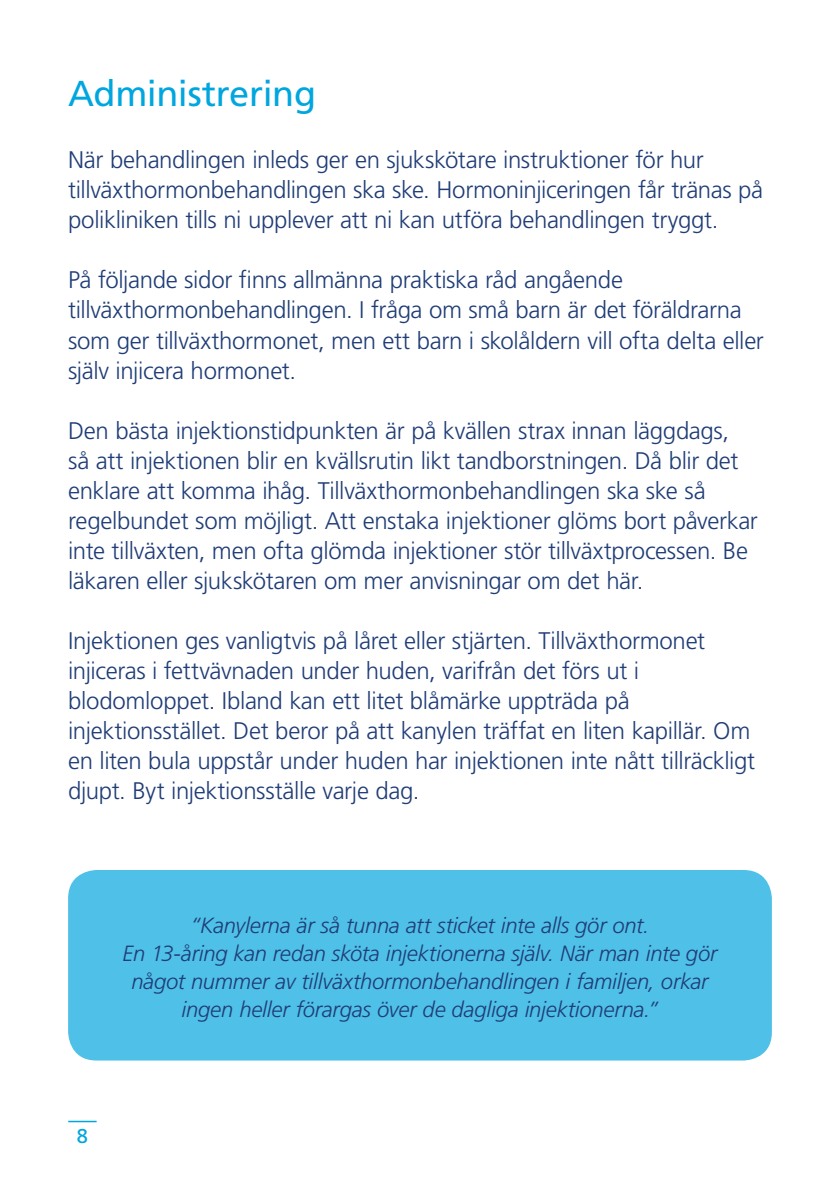
<style>
.page{position:relative;width:840px;height:1191px;background:#fff}
.page>*{position:absolute;margin:0;border:0;box-sizing:border-box;transform-origin:0 0}
.t1{font:36px "Frutiger LT Std";letter-spacing:-.015em;color:#00a6de}
.t2{font:300 24px/30px "Frutiger LT Std";letter-spacing:-.015em;color:#203d76}
.t3{font:italic 300 22px/28px "Frutiger LT Std";letter-spacing:-.01em;color:#203d76;text-align:center}
.t4{font:20px "Frutiger LT Std";color:#00a6de}
</style>
<div class="page">
<hr style="left:68px;top:1120px;width:29px;height:2px;background:#00a6de">
<div style="left:68px;top:870px;width:703px;height:190px;background:#4fc1e8;border-radius:28px"></div>
<h1 class="t1" style="left:68px;top:73px;width:249px">Administrering</h1>
<p class="t2" style="left:68px;top:145px;width:696px">När behandlingen inleds ger en sjukskötare instruktioner för hur tillväxthormonbehandlingen ska ske. Hormoninjiceringen får tränas på polikliniken tills ni upplever att ni kan utföra behandlingen tryggt.</p>
<p class="t2" style="left:68px;top:265px;width:697px">På följande sidor finns allmänna praktiska råd angående tillväxthormonbehandlingen. I fråga om små barn är det föräldrarna som ger tillväxthormonet, men ett barn i skolåldern vill ofta delta eller själv injicera hormonet.</p>
<p class="t2" style="left:68px;top:415px;width:691px">Den bästa injektionstidpunkten är på kvällen strax innan läggdags,<br>så att injektionen blir en kvällsrutin likt tandborstningen. Då blir det enklare att komma ihåg. Tillväxthormonbehandlingen ska ske så regelbundet som möjligt. Att enstaka injektioner glöms bort påverkar inte tillväxten, men ofta glömda injektioner stör tillväxtprocessen. Be läkaren eller sjukskötaren om mer anvisningar om det här.</p>
<p class="t2" style="left:68px;top:625px;width:688px">Injektionen ges vanligtvis på låret eller stjärten. Tillväxthormonet injiceras i fettvävnaden under huden, varifrån det förs ut i blodomloppet. Ibland kan ett litet blåmärke uppträda på injektionsstället. Det beror på att kanylen träffat en liten kapillär. Om en liten bula uppstår under huden har injektionen inte nått tillräckligt djupt. Byt injektionsställe varje dag.</p>
<p class="t3" style="left:122px;top:911px;width:596px">“Kanylerna är så tunna att sticket inte alls gör ont.<br>En 13-åring kan redan sköta injektionerna själv. När man inte gör något nummer av tillväxthormonbehandlingen i familjen, orkar ingen heller förargas över de dagliga injektionerna.”</p>
<p class="t4" style="left:77px;top:1124px;width:13px">8</p>
</div>
